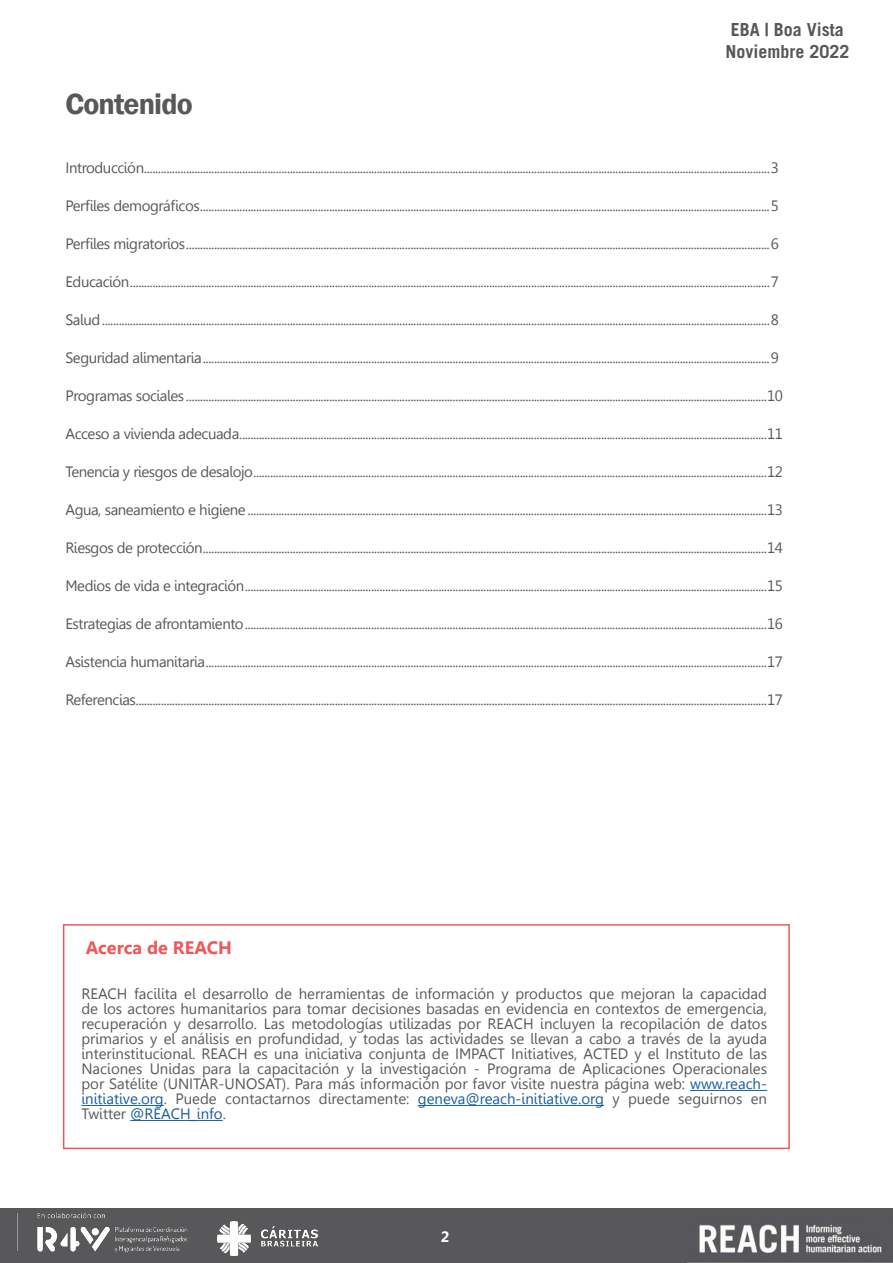
<style>
.page{position:relative;width:893px;height:1263px;background:#fff}
.page>*{position:absolute;margin:0;border:0;box-sizing:border-box;transform-origin:0 0}
.Titulos_intro{font:600 30px "Franklin Gothic";letter-spacing:-.03em;color:#58585a}
.t1{font:700 18px/21.6px "Trade Gothic LT Std";color:#58585a;text-align:center}
.Título_nota_final_RE{font:700 18px "Leelawadee";color:#ee5859}
.t2{font:15px "Leelawadee";letter-spacing:-.03em;color:#58585a}
.Texto_nota_final_REA{font:15px/15px "Leelawadee";color:#58595a;text-align:justify}
.t3{font:700 15px "Leelawadee";color:#fff}
.s1{color:#175d9e}
</style>
<div class="page">
<div style="left:0;top:1209px;width:893px;height:54px;background:#58585a"></div>
<img style="left:688px;top:1224px;width:205px;height:39px">
<img style="left:17px;top:1212px;width:171px;height:41px">
<img style="left:217px;top:1221px;width:101px;height:34px">
<hr style="left:690px;top:1090px;width:77px;height:1px;background:#175d9e">
<hr style="left:81px;top:1105px;width:83px;height:1px;background:#175d9e">
<hr style="left:418px;top:1105px;width:186px;height:1px;background:#175d9e">
<hr style="left:130px;top:1120px;width:93px;height:1px;background:#175d9e">
<div style="left:63px;top:924px;width:727px;height:225px;border:2px solid #ee5859"></div>
<p class="Titulos_intro" style="left:65px;top:86px;width:129px">Contenido</p>
<p class="t1" style="left:725px;top:19px;width:126px">EBA | Boa Vista<br>Noviembre 2022</p>
<p class="t2" style="left:65px;top:159px;width:715px">Introducción...............................................................................................................................................................................................................................3</p>
<p class="t2" style="left:65px;top:197px;width:715px">Perfiles demográficos...........................................................................................................................................................................................................5</p>
<p class="t2" style="left:65px;top:235px;width:715px">Perfiles migratorios................................................................................................................................................................................................................6</p>
<p class="t2" style="left:65px;top:273px;width:715px">Educación....................................................................................................................................................................................................................................7</p>
<p class="t2" style="left:65px;top:311px;width:715px">Salud..............................................................................................................................................................................................................................................8</p>
<p class="t2" style="left:65px;top:349px;width:715px">Seguridad alimentaria..........................................................................................................................................................................................................9</p>
<p class="t2" style="left:65px;top:387px;width:719px">Programas sociales ...............................................................................................................................................................................................................10</p>
<p class="t2" style="left:65px;top:425px;width:719px">Acceso a vivienda adecuada............................................................................................................................................................................................11</p>
<p class="t2" style="left:65px;top:463px;width:719px">Tenencia y riesgos de desalojo.......................................................................................................................................................................................12</p>
<p class="t2" style="left:65px;top:501px;width:719px">Agua, saneamiento e higiene .........................................................................................................................................................................................13</p>
<p class="t2" style="left:65px;top:539px;width:719px">Riesgos de protección.........................................................................................................................................................................................................14</p>
<p class="t2" style="left:65px;top:577px;width:719px">Medios de vida e integración..........................................................................................................................................................................................15</p>
<p class="t2" style="left:65px;top:615px;width:719px">Estrategias de afrontamiento..........................................................................................................................................................................................16</p>
<p class="t2" style="left:65px;top:653px;width:719px">Asistencia humanitaria........................................................................................................................................................................................................17</p>
<p class="t2" style="left:65px;top:691px;width:719px">Referencias.................................................................................................................................................................................................................................17</p>
<p class="Título_nota_final_RE" style="left:86px;top:937px;width:148px">Acerca de REACH</p>
<p class="Texto_nota_final_REA" style="left:81px;top:986px;width:687px">REACH facilita el desarrollo de herramientas de información y productos que mejoran la capacidad de los actores humanitarios para tomar decisiones basadas en evidencia en contextos de emergencia, recuperación y desarrollo. Las metodologías utilizadas por REACH incluyen la recopilación de datos primarios y el análisis en profundidad, y todas las actividades se llevan a cabo a través de la ayuda interinstitucional. REACH es una iniciativa conjunta de IMPACT Initiatives, ACTED y el Instituto de las Naciones Unidas para la capacitación y la investigación - Programa de Aplicaciones Operacionales por Satélite (UNITAR-UNOSAT). Para más información por favor visite nuestra página web: <span class="s1">www.reach&shy;initiative.org</span>. Puede contactarnos directamente: <span class="s1">geneva@reach-initiative.org</span> y puede seguirnos en Twitter <span class="s1">@REACH_info</span>.</p>
<p class="t3" style="left:441px;top:1228px;width:10px">2</p>
</div>
